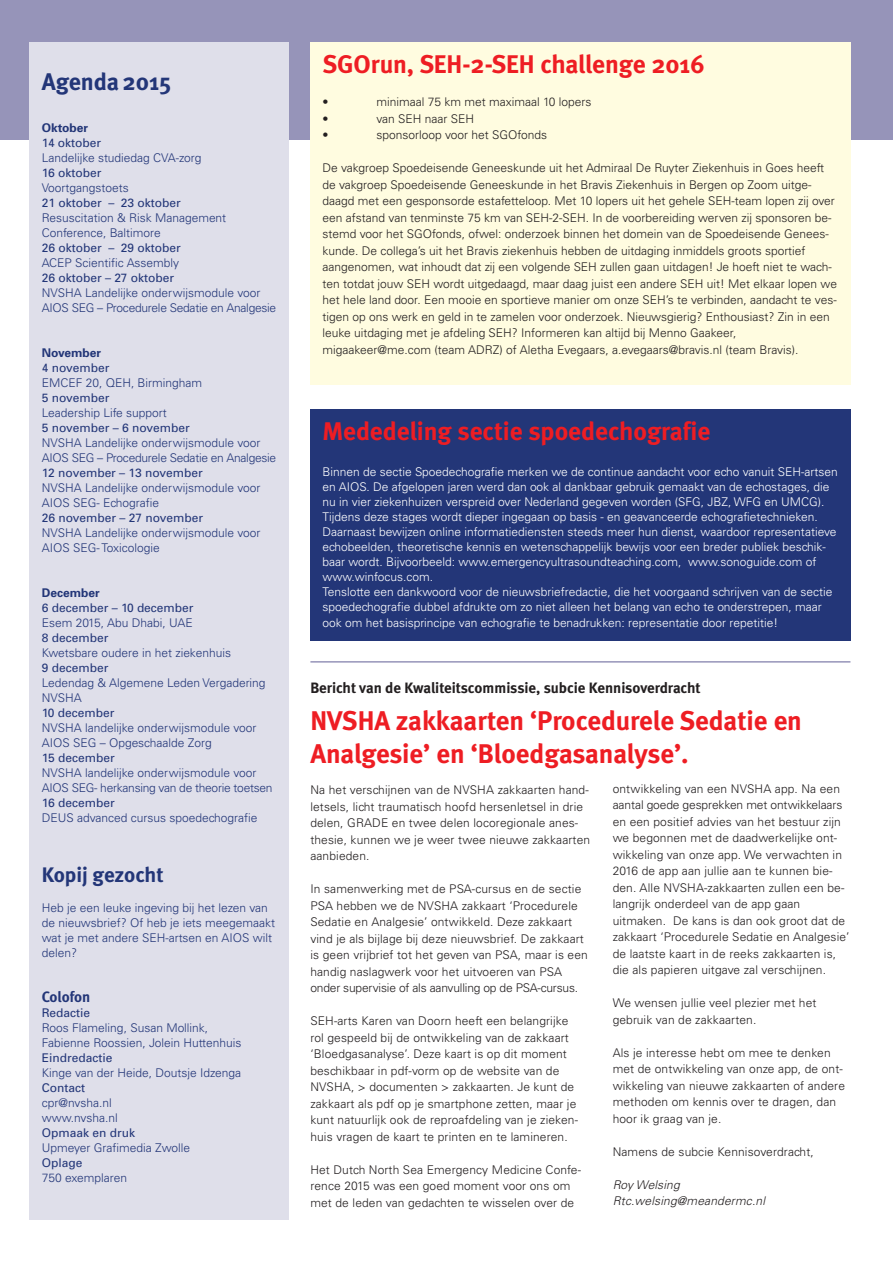
<style>
.page{position:relative;width:893px;height:1263px;background:#fff}
.page>*{position:absolute;margin:0;border:0;box-sizing:border-box;transform-origin:0 0}
.t1{font:700 27px/33px "Meta";color:#ee1d23}
.t2{font:700 25.5px "Meta";color:#ee1d23}
.t3{font:700 24px "Meta";color:#233678}
.t4{font:700 21px "Meta";color:#233678}
.t5{font:700 15px "Meta";color:#231f20}
.t6{font:700 15px "Meta";color:#233678}
.t7{font:300 12px/16.5px "Univers";letter-spacing:.01em;color:#231f20}
.t8{font:300 12px/15px "Univers";color:#fff}
.t9{font:300 12px/15px "Univers";color:#233678}
.t10{font:12px "Univers";color:#233678}
.t11{font:300 12px/15px "Univers";letter-spacing:-.02em;color:#233678}
.t12{font:italic 300 12px/16.5px "Univers";letter-spacing:.015em;color:#231f20}
.t13{font:700 12px "Univers";color:#233678}
</style>
<div class="page">
<div style="left:0;top:0;width:893px;height:140px;background:#9694b9"></div>
<div style="left:30px;top:43px;width:259px;height:1177px;background:#dfdfea"></div>
<div style="left:310px;top:410px;width:540px;height:231px;background:#233678"></div>
<hr style="left:310px;top:661px;width:540px;height:2px;background:#9694b9">
<div style="left:310px;top:43px;width:540px;height:342px;background:#fffce0"></div>
<h3 class="t3" style="left:42px;top:67px;width:131px">Agenda2015</h3>
<p class="t13" style="left:42px;top:124px;width:48px">Oktober</p>
<p class="t10" style="left:42px;top:139px;width:61px">14 oktober</p>
<p class="t9" style="left:42px;top:152px;width:161px">Landelijke studiedag CVA-zorg</p>
<p class="t10" style="left:42px;top:169px;width:61px">16 oktober</p>
<p class="t9" style="left:42px;top:182px;width:88px">Voortgangstoets</p>
<p class="t10" style="left:42px;top:199px;width:141px">21 oktober – 23 oktober</p>
<p class="t9" style="left:42px;top:212px;width:186px">Resuscitation &amp; Risk Management<br>Conference, Baltimore</p>
<p class="t10" style="left:42px;top:244px;width:141px">26 oktober – 29 oktober</p>
<p class="t9" style="left:42px;top:257px;width:139px">ACEP Scientific Assembly</p>
<p class="t10" style="left:42px;top:274px;width:134px">26 oktober – 27 oktober</p>
<p class="t11" style="left:42px;top:287px;width:236px">NVSHA Landelijke onderwijsmodule voor<br>AIOS SEG – Procedurele Sedatie en Analgesie</p>
<p class="t13" style="left:42px;top:349px;width:61px">November</p>
<p class="t10" style="left:42px;top:364px;width:69px">4 november</p>
<p class="t9" style="left:42px;top:377px;width:162px">EMCEF 20, QEH, Birmingham</p>
<p class="t10" style="left:42px;top:394px;width:69px">5 november</p>
<p class="t9" style="left:42px;top:407px;width:127px">Leadership Life support</p>
<p class="t10" style="left:42px;top:424px;width:150px">5 november – 6 november</p>
<p class="t11" style="left:42px;top:437px;width:236px">NVSHA Landelijke onderwijsmodule voor<br>AIOS SEG – Procedurele Sedatie en Analgesie</p>
<p class="t10" style="left:42px;top:469px;width:163px">12 november – 13 november</p>
<p class="t9" style="left:42px;top:482px;width:220px">NVSHA Landelijke onderwijsmodule voor<br>AIOS SEG- Echografie</p>
<p class="t10" style="left:42px;top:514px;width:163px">26 november – 27 november</p>
<p class="t9" style="left:42px;top:527px;width:220px">NVSHA Landelijke onderwijsmodule voor<br>AIOS SEG- Toxicologie</p>
<p class="t13" style="left:42px;top:589px;width:59px">December</p>
<p class="t10" style="left:42px;top:604px;width:153px">6 december – 10 december</p>
<p class="t9" style="left:42px;top:617px;width:153px">Esem 2015, Abu Dhabi, UAE</p>
<p class="t10" style="left:42px;top:634px;width:68px">8 december</p>
<p class="t9" style="left:42px;top:647px;width:191px">Kwetsbare oudere in het ziekenhuis</p>
<p class="t10" style="left:42px;top:664px;width:68px">9 december</p>
<p class="t9" style="left:42px;top:677px;width:225px">Ledendag &amp; Algemene Leden Vergadering<br>NVSHA</p>
<p class="t10" style="left:42px;top:709px;width:74px">10 december</p>
<p class="t9" style="left:42px;top:722px;width:216px">NVSHA landelijke onderwijsmodule voor<br>AIOS SEG – Opgeschaalde Zorg</p>
<p class="t10" style="left:42px;top:754px;width:75px">15 december</p>
<p class="t11" style="left:42px;top:767px;width:232px">NVSHA landelijke onderwijsmodule voor<br>AIOS SEG- herkansing van de theorie toetsen</p>
<p class="t10" style="left:42px;top:799px;width:75px">16 december</p>
<p class="t9" style="left:42px;top:812px;width:217px">DEUS advanced cursus spoedechografie</p>
<h3 class="t4" style="left:42px;top:862px;width:123px">Kopij gezocht</h3>
<p class="t9" style="left:42px;top:902px;width:235px">Heb je een leuke ingeving bij het lezen van de nieuwsbrief? Of heb je iets meegemaakt wat je met andere SEH-artsen en AIOS wilt delen?</p>
<p class="t6" style="left:42px;top:988px;width:50px">Colofon</p>
<p class="t10" style="left:42px;top:1009px;width:50px">Redactie</p>
<p class="t9" style="left:42px;top:1022px;width:201px">Roos Flameling, Susan Mollink,<br>Fabienne Roossien, Jolein Huttenhuis</p>
<p class="t10" style="left:42px;top:1054px;width:72px">Eindredactie</p>
<p class="t9" style="left:42px;top:1067px;width:201px">Kinge van der Heide, Doutsje Idzenga</p>
<p class="t10" style="left:42px;top:1084px;width:45px">Contact</p>
<p class="t9" style="left:42px;top:1097px;width:78px">cpr@nvsha.nl www.nvsha.nl</p>
<p class="t10" style="left:42px;top:1129px;width:95px">Opmaak en druk</p>
<p class="t9" style="left:42px;top:1142px;width:150px">Upmeyer Grafimedia Zwolle</p>
<p class="t10" style="left:42px;top:1159px;width:42px">Oplage</p>
<p class="t9" style="left:42px;top:1172px;width:87px">750 exemplaren</p>
<h2 class="t2" style="left:322px;top:49px;width:384px">SGOrun, SEH-2-SEH challenge 2016</h2>
<p class="t7" style="left:322px;top:95px;width:7px">•</p>
<p class="t7" style="left:376px;top:95px;width:216px">minimaal 75 km met maximaal 10 lopers</p>
<p class="t7" style="left:322px;top:111px;width:7px">•</p>
<p class="t7" style="left:376px;top:111px;width:99px">van SEH naar SEH</p>
<p class="t7" style="left:322px;top:128px;width:7px">•</p>
<p class="t7" style="left:376px;top:128px;width:172px">sponsorloop voor het SGOfonds</p>
<p class="t7" style="left:322px;top:161px;width:516px">De vakgroep Spoedeisende Geneeskunde uit het Admiraal De Ruyter Ziekenhuis in Goes heeft de vakgroep Spoedeisende Geneeskunde in het Bravis Ziekenhuis in Bergen op Zoom uitge&shy;daagd met een gesponsorde estafetteloop. Met 10 lopers uit het gehele SEH-team lopen zij over een afstand van tenminste 75 km van SEH-2-SEH. In de voorbereiding werven zij sponsoren be&shy;stemd voor het SGOfonds, ofwel: onderzoek binnen het domein van de Spoedeisende Genees&shy;kunde. De collega’s uit het Bravis ziekenhuis hebben de uitdaging inmiddels groots sportief aangenomen, wat inhoudt dat zij een volgende SEH zullen gaan uitdagen! Je hoeft niet te wach&shy;ten totdat jouw SEH wordt uitgedaagd, maar daag juist een andere SEH uit! Met elkaar lopen we het hele land door. Een mooie en sportieve manier om onze SEH’s te verbinden, aandacht te ves&shy;tigen op ons werk en geld in te zamelen voor onderzoek. Nieuwsgierig? Enthousiast? Zin in een leuke uitdaging met je afdeling SEH? Informeren kan altijd bij Menno Gaakeer, migaakeer@me.com (team ADRZ) of Aletha Evegaars, a.evegaars@bravis.nl (team Bravis).</p>
<h2 class="t2" style="left:322px;top:416px;width:389px">Mededeling sectie spoedechografie</h2>
<p class="t8" style="left:322px;top:466px;width:517px">Binnen de sectie Spoedechografie merken we de continue aandacht voor echo vanuit SEH-artsen en AIOS. De afgelopen jaren werd dan ook al dankbaar gebruik gemaakt van de echostages, die nu in vier ziekenhuizen verspreid over Nederland gegeven worden (SFG, JBZ, WFG en UMCG).<br>Tijdens deze stages wordt dieper ingegaan op basis - en geavanceerde echografietechnieken.<br>Daarnaast bewijzen online informatiediensten steeds meer hun dienst, waardoor representatieve echobeelden, theoretische kennis en wetenschappelijk bewijs voor een breder publiek beschik&shy;baar wordt. Bijvoorbeeld: www.emergencyultrasoundteaching.com, www.sonoguide.com of www.winfocus.com.<br>Tenslotte een dankwoord voor de nieuwsbriefredactie, die het voorgaand schrijven van de sectie spoedechografie dubbel afdrukte om zo niet alleen het belang van echo te onderstrepen, maar ook om het basisprincipe van echografie te benadrukken: representatie door repetitie!</p>
<p class="t5" style="left:310px;top:679px;width:392px">Bericht van de Kwaliteitscommissie, subcie Kennisoverdracht</p>
<h1 class="t1" style="left:310px;top:704px;width:493px">NVSHA zakkaarten ‘Procedurele Sedatie en<br>Analgesie’ en ‘Bloedgasanalyse’.</h1>
<p class="t7" style="left:310px;top:783px;width:281px">Na het verschijnen van de NVSHA zakkaarten hand&shy;letsels, licht traumatisch hoofd hersenletsel in drie delen, GRADE en twee delen locoregionale anes&shy;thesie, kunnen we je weer twee nieuwe zakkaarten aanbieden.</p>
<p class="t7" style="left:310px;top:882px;width:279px">In samenwerking met de PSA-cursus en de sectie PSA hebben we de NVSHA zakkaart ‘Procedurele Sedatie en Analgesie’ ontwikkeld. Deze zakkaart vind je als bijlage bij deze nieuwsbrief. De zakkaart is geen vrijbrief tot het geven van PSA, maar is een handig naslagwerk voor het uitvoeren van PSA onder supervisie of als aanvulling op de PSA-cursus.</p>
<p class="t7" style="left:310px;top:1014px;width:269px">SEH-arts Karen van Doorn heeft een belangrijke rol gespeeld bij de ontwikkeling van de zakkaart ‘Bloedgasanalyse’. Deze kaart is op dit moment beschikbaar in pdf-vorm op de website van de NVSHA, &gt; documenten &gt; zakkaarten. Je kunt de zakkaart als pdf op je smartphone zetten, maar je kunt natuurlijk ook de reproafdeling van je zieken&shy;huis vragen de kaart te printen en te lamineren.</p>
<p class="t7" style="left:310px;top:1162px;width:272px">Het Dutch North Sea Emergency Medicine Confe&shy;rence 2015 was een goed moment voor ons om met de leden van gedachten te wisselen over de</p>
<p class="t7" style="left:613px;top:781px;width:238px">ontwikkeling van een NVSHA app. Na een aantal goede gesprekken met ontwikkelaars en een positief advies van het bestuur zijn we begonnen met de daadwerkelijke ont&shy;wikkeling van onze app. We verwachten in 2016 de app aan jullie aan te kunnen bie&shy;den. Alle NVSHA-zakkaarten zullen een be&shy;langrijk onderdeel van de app gaan uitmaken. De kans is dan ook groot dat de zakkaart ‘Procedurele Sedatie en Analgesie’ de laatste kaart in de reeks zakkaarten is, die als papieren uitgave zal verschijnen.</p>
<p class="t7" style="left:613px;top:996px;width:205px">We wensen jullie veel plezier met het gebruik van de zakkaarten.</p>
<p class="t7" style="left:613px;top:1045px;width:234px">Als je interesse hebt om mee te denken met de ontwikkeling van onze app, de ont&shy;wikkeling van nieuwe zakkaarten of andere methoden om kennis over te dragen, dan hoor ik graag van je.</p>
<p class="t7" style="left:613px;top:1144px;width:203px">Namens de subcie Kennisoverdracht,</p>
<p class="t12" style="left:613px;top:1177px;width:154px">Roy Welsing<br>Rtc.welsing@meandermc.nl</p>
</div>
